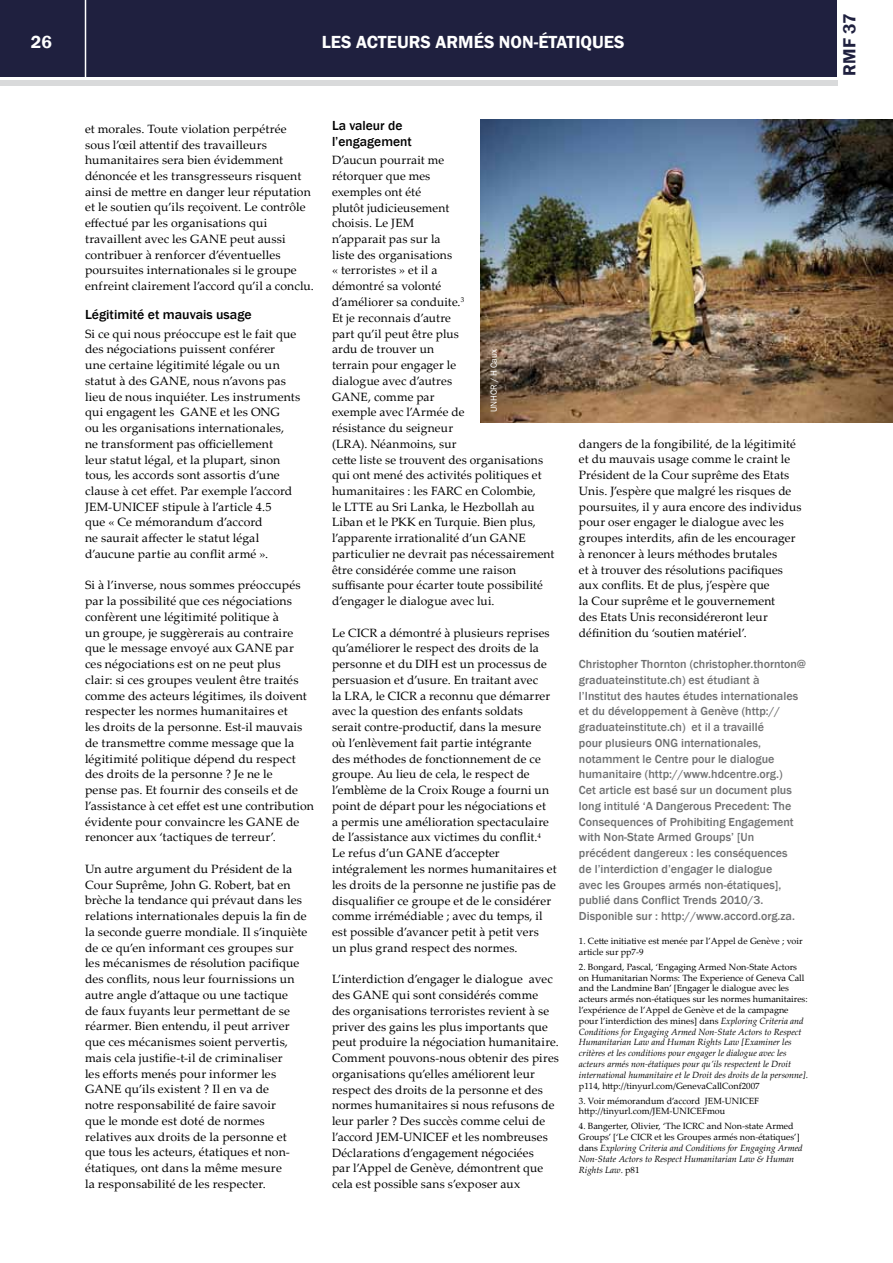
<style>
.page{position:relative;width:893px;height:1263px;background:#fff}
.page>*{position:absolute;margin:0;border:0;box-sizing:border-box;transform-origin:0 0}
.t1{font:600 18px "Franklin Gothic";color:#fff}
.t2{font:600 18px "Franklin Gothic";color:#1f203f}
.t3{font:500 13.5px/16.2px "Franklin Gothic";color:#000}
.t4{font:12px/15.8px "Palatino Linotype";letter-spacing:.01em;color:#000}
.t5{font:500 12px/15.8px "Franklin Gothic";color:#707172}
.t6{font:9px/10.8px "Palatino Linotype";color:#000}
.t7{font:9px "Franklin Gothic";color:#fff}
.s1{font-style:italic}
</style>
<div class="page">
<div style="left:0;top:0;width:836px;height:77px;background:#1f203f"></div>
<div style="left:0;top:80px;width:837px;height:5px;background:#d9dadb"></div>
<hr style="left:85px;top:0;width:1px;height:78px;background:#fff">
<img style="left:480px;top:119px;width:413px;height:303px">
<h1 class="t1" style="left:31px;top:31px;width:23px">26</h1>
<h1 class="t1" style="left:322px;top:31px;width:304px">LES ACTEURS ARMÉS NON-ÉTATIQUES</h1>
<p class="t4" style="left:85px;top:120px;width:230px">et morales. Toute violation perpétrée sous l’œil attentif des travailleurs humanitaires sera bien évidemment dénoncée et les transgresseurs risquent ainsi de mettre en danger leur réputation et le soutien qu’ils reçoivent. Le contrôle effectué par les organisations qui travaillent avec les GANE peut aussi contribuer à renforcer d’éventuelles poursuites internationales si le groupe enfreint clairement l’accord qu’il a conclu.</p>
<p class="t3" style="left:85px;top:306px;width:168px">Légitimité et mauvais usage</p>
<p class="t4" style="left:85px;top:325px;width:217px">Si ce qui nous préoccupe est le fait que des négociations puissent conférer<br>une certaine légitimité légale ou un statut à des GANE, nous n’avons pas lieu de nous inquiéter. Les instruments qui engagent les GANE et les ONG<br>ou les organisations internationales, ne transforment pas officiellement<br>leur statut légal, et la plupart, sinon tous, les accords sont assortis d’une clause à cet effet. Par exemple l’accord JEM-UNICEF stipule à l’article 4.5<br>que « Ce mémorandum d’accord<br>ne saurait affecter le statut légal d’aucune partie au conflit armé ».</p>
<p class="t4" style="left:85px;top:577px;width:230px">Si à l’inverse, nous sommes préoccupés par la possibilité que ces négociations confèrent une légitimité politique à<br>un groupe, je suggèrerais au contraire que le message envoyé aux GANE par<br>ces négociations est on ne peut plus<br>clair: si ces groupes veulent être traités comme des acteurs légitimes, ils doivent respecter les normes humanitaires et<br>les droits de la personne. Est-il mauvais de transmettre comme message que la légitimité politique dépend du respect des droits de la personne ? Je ne le<br>pense pas. Et fournir des conseils et de l’assistance à cet effet est une contribution évidente pour convaincre les GANE de renoncer aux ‘tactiques de terreur’.</p>
<p class="t4" style="left:85px;top:860px;width:224px">Un autre argument du Président de la Cour Suprême, John G. Robert, bat en brèche la tendance qui prévaut dans les relations internationales depuis la fin de la seconde guerre mondiale. Il s’inquiète de ce qu’en informant ces groupes sur les mécanismes de résolution pacifique des conflits, nous leur fournissions un autre angle d’attaque ou une tactique<br>de faux fuyants leur permettant de se réarmer. Bien entendu, il peut arriver que ces mécanismes soient pervertis, mais cela justifie-t-il de criminaliser<br>les efforts menés pour informer les GANE qu’ils existent ? Il en va de<br>notre responsabilité de faire savoir<br>que le monde est doté de normes relatives aux droits de la personne et que tous les acteurs, étatiques et non&shy;étatiques, ont dans la même mesure<br>la responsabilité de les respecter.</p>
<p class="t3" style="left:332px;top:117px;width:81px">La valeur de l’engagement</p>
<p class="t4" style="left:332px;top:152px;width:224px">D’aucun pourrait me<br>rétorquer que mes<br>exemples ont été<br>plutôt judicieusement<br>choisis. Le JEM<br>n’apparait pas sur la<br>liste des organisations<br>« terroristes » et il a<br>démontré sa volonté<br>d’améliorer sa conduite.<sup>3<br></sup>Et je reconnais d’autre<br>part qu’il peut être plus<br>ardu de trouver un<br>terrain pour engager le<br>dialogue avec d’autres<br>GANE, comme par<br>exemple avec l’Armée de<br>résistance du seigneur<br>(LRA). Néanmoins, sur<br>cette liste se trouvent des organisations qui ont mené des activités politiques et humanitaires : les FARC en Colombie,<br>le LTTE au Sri Lanka, le Hezbollah au<br>Liban et le PKK en Turquie. Bien plus, l’apparente irrationalité d’un GANE particulier ne devrait pas nécessairement être considérée comme une raison suffisante pour écarter toute possibilité d’engager le dialogue avec lui.</p>
<p class="t4" style="left:332px;top:624px;width:226px">Le CICR a démontré à plusieurs reprises qu’améliorer le respect des droits de la personne et du DIH est un processus de persuasion et d’usure. En traitant avec<br>la LRA, le CICR a reconnu que démarrer avec la question des enfants soldats<br>serait contre-productif, dans la mesure où l’enlèvement fait partie intégrante<br>des méthodes de fonctionnement de ce groupe. Au lieu de cela, le respect de l’emblème de la Croix Rouge a fourni un point de départ pour les négociations et<br>a permis une amélioration spectaculaire de l’assistance aux victimes du conflit.<sup>4<br></sup>Le refus d’un GANE d’accepter intégralement les normes humanitaires et les droits de la personne ne justifie pas de disqualifier ce groupe et de le considérer comme irrémédiable ; avec du temps, il est possible d’avancer petit à petit vers<br>un plus grand respect des normes.</p>
<p class="t4" style="left:332px;top:971px;width:228px">L’interdiction d’engager le dialogue avec des GANE qui sont considérés comme des organisations terroristes revient à se priver des gains les plus importants que peut produire la négociation humanitaire.<br>Comment pouvons-nous obtenir des pires organisations qu’elles améliorent leur respect des droits de la personne et des normes humanitaires si nous refusons de leur parler ? Des succès comme celui de l’accord JEM-UNICEF et les nombreuses Déclarations d’engagement négociées<br>par l’Appel de Genève, démontrent que cela est possible sans s’exposer aux</p>
<p class="t7" style="left:488px;top:412px;width:65px;rotate:-90deg">UNHCR / H Caux</p>
<p class="t4" style="left:579px;top:435px;width:224px">dangers de la fongibilité, de la légitimité et du mauvais usage comme le craint le Président de la Cour suprême des Etats Unis. J’espère que malgré les risques de poursuites, il y aura encore des individus pour oser engager le dialogue avec les groupes interdits, afin de les encourager à renoncer à leurs méthodes brutales<br>et à trouver des résolutions pacifiques aux conflits. Et de plus, j’espère que<br>la Cour suprême et le gouvernement<br>des Etats Unis reconsidéreront leur définition du ‘soutien matériel’.</p>
<p class="t5" style="left:579px;top:656px;width:228px">Christopher Thornton (christopher.thornton@ graduateinstitute.ch) est étudiant à<br>l’Institut des hautes études internationales et du développement à Genève (http:// graduateinstitute.ch) et il a travaillé<br>pour plusieurs ONG internationales, notamment le Centre pour le dialogue humanitaire (http://www.hdcentre.org.)<br>Cet article est basé sur un document plus long intitulé ‘A Dangerous Precedent: The Consequences of Prohibiting Engagement with Non-State Armed Groups’ [Un précédent dangereux : les conséquences<br>de l’interdiction d’engager le dialogue<br>avec les Groupes armés non-étatiques], publié dans Conflict Trends 2010/3.<br>Disponible sur : http://www.accord.org.za.</p>
<p class="t6" style="left:579px;top:935px;width:225px">1. Cette initiative est menée par l’Appel de Genève ; voir article sur pp7-9</p>
<p class="t6" style="left:579px;top:961px;width:230px">2. Bongard, Pascal, ‘Engaging Armed Non-State Actors on Humanitarian Norms: The Experience of Geneva Call and the Landmine Ban’ [Engager le dialogue avec les acteurs armés non-étatiques sur les normes humanitaires: l’expérience de l’Appel de Genève et de la campagne pour l’interdiction des mines] dans <span class="s1">Exploring Criteria and Conditions for Engaging Armed Non-State Actors to Respect Humanitarian Law and Human Rights Law [Examiner les critères et les conditions pour engager le dialogue avec les acteurs armés non-étatiques pour qu’ils respectent le Droit international humanitaire et le Droit des droits de la personne]</span>. p114, http://tinyurl.com/GenevaCallConf2007</p>
<p class="t6" style="left:579px;top:1095px;width:182px">3. Voir mémorandum d’accord JEM-UNICEF http://tinyurl.com/JEM-UNICEFmou</p>
<p class="t6" style="left:579px;top:1121px;width:225px">4. Bangerter, Olivier, ‘The ICRC and Non-state Armed Groups’ [‘Le CICR et les Groupes armés non-étatiques’] dans <span class="s1">Exploring Criteria and Conditions for Engaging Armed Non-State Actors to Respect Humanitarian Law &amp; Human Rights Law</span>. p81</p>
<h1 class="t2" style="left:838px;top:76px;width:64px;rotate:-90deg">RMF 37</h1>
</div>
